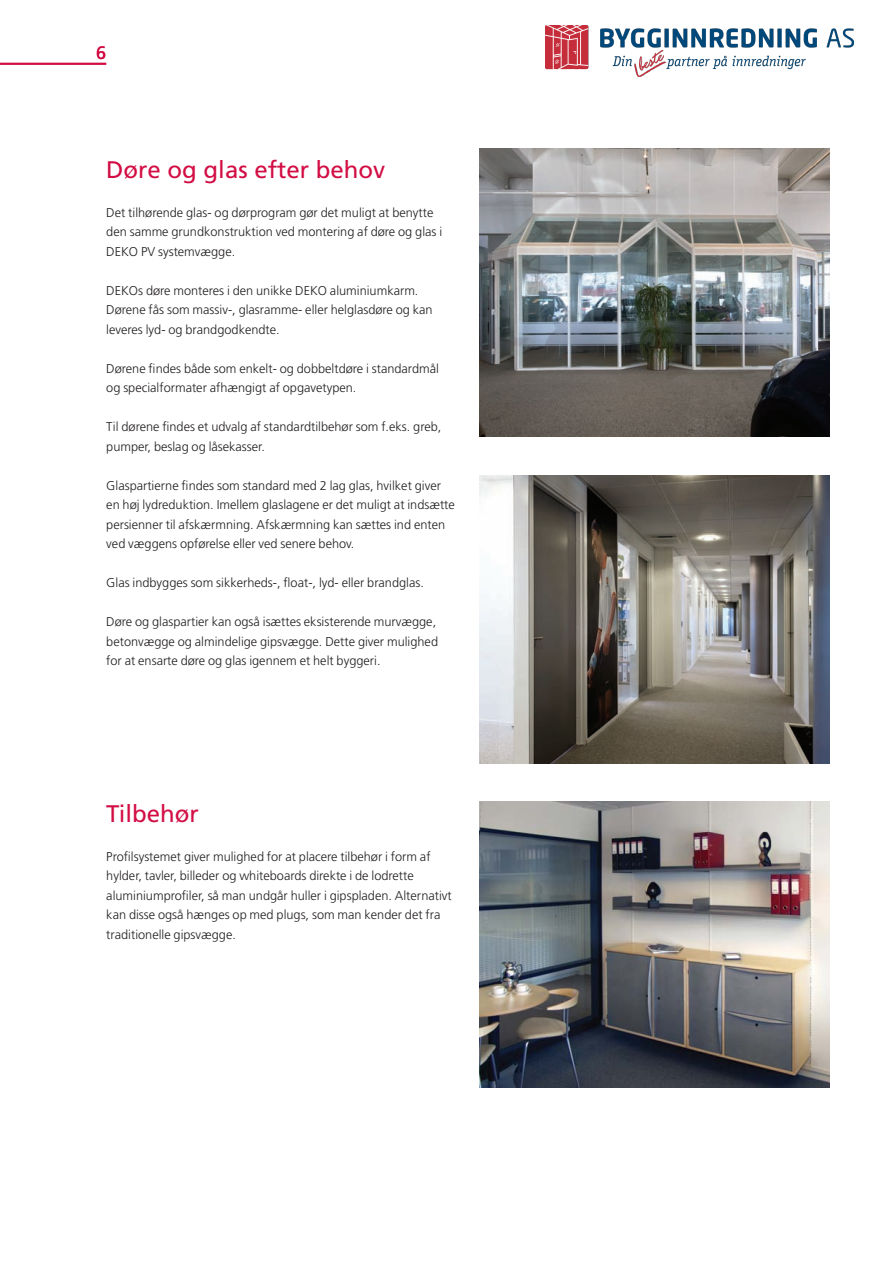
<style>
.page{position:relative;width:893px;height:1263px;background:#fff}
.page>*{position:absolute;margin:0;border:0;box-sizing:border-box;transform-origin:0 0}
.t1{font:24px "Frutiger";color:#d20d44}
.t2{font:18px "Frutiger";color:#d20d44}
.t3{font:300 12.75px/19.5px "Frutiger";color:#231f20}
</style>
<div class="page">
<hr style="left:0;top:63px;width:106px;height:2px;background:#d20d44">
<img style="left:480px;top:801px;width:349px;height:287px">
<img style="left:480px;top:475px;width:349px;height:288px">
<img style="left:480px;top:149px;width:349px;height:288px">
<img style="left:546px;top:26px;width:308px;height:51px">
<p class="t2" style="left:96px;top:42px;width:12px">6</p>
<p class="t1" style="left:106px;top:155px;width:280px">Døre og glas efter behov</p>
<p class="t3" style="left:106px;top:203px;width:337px">Det tilhørende glas- og dørprogram gør det muligt at benytte den samme grundkonstruktion ved montering af døre og glas i<br>DEKO PV systemvægge.</p>
<p class="t3" style="left:106px;top:281px;width:328px">DEKOs døre monteres i den unikke DEKO aluminiumkarm.<br>Dørene fås som massiv-, glasramme- eller helglasdøre og kan leveres lyd- og brandgodkendte.</p>
<p class="t3" style="left:106px;top:359px;width:334px">Dørene findes både som enkelt- og dobbeltdøre i standardmål og specialformater afhængigt af opgavetypen.</p>
<p class="t3" style="left:106px;top:417px;width:337px">Til dørene findes et udvalg af standardtilbehør som f.eks. greb, pumper, beslag og låsekasser.</p>
<p class="t3" style="left:106px;top:476px;width:350px">Glaspartierne findes som standard med 2 lag glas, hvilket giver en høj lydreduktion. Imellem glaslagene er det muligt at indsætte persienner til afskærmning. Afskærmning kan sættes ind enten ved væggens opførelse eller ved senere behov.</p>
<p class="t3" style="left:106px;top:573px;width:319px">Glas indbygges som sikkerheds-, float-, lyd- eller brandglas.</p>
<p class="t3" style="left:106px;top:612px;width:333px">Døre og glaspartier kan også isættes eksisterende murvægge, betonvægge og almindelige gipsvægge. Dette giver mulighed for at ensarte døre og glas igennem et helt byggeri.</p>
<p class="t1" style="left:106px;top:799px;width:94px">Tilbehør</p>
<p class="t3" style="left:106px;top:846px;width:347px">Profilsystemet giver mulighed for at placere tilbehør i form af hylder, tavler, billeder og whiteboards direkte i de lodrette aluminiumprofiler, så man undgår huller i gipspladen. Alternativt kan disse også hænges op med plugs, som man kender det fra traditionelle gipsvægge.</p>
</div>
